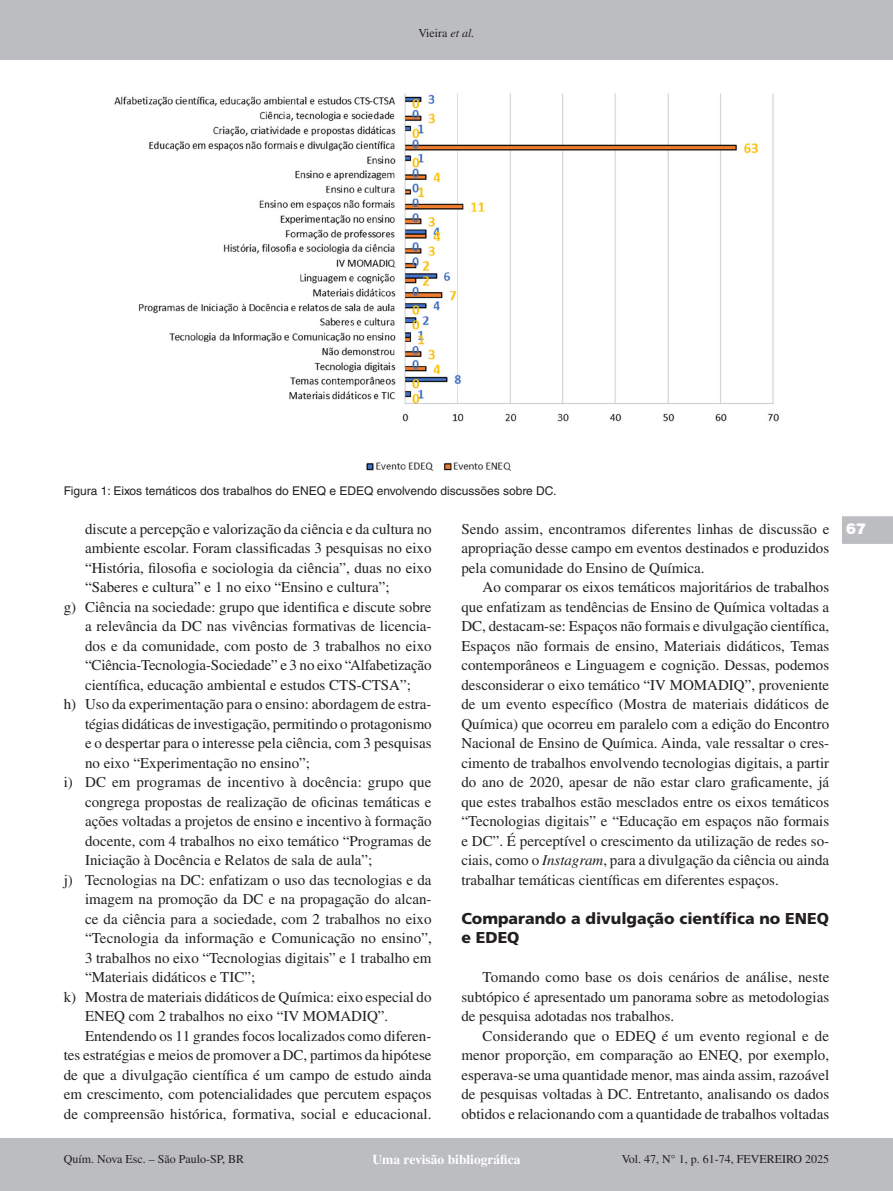
<style>
.page{position:relative;width:893px;height:1191px;background:#fff}
.page>*{position:absolute;margin:0;border:0;box-sizing:border-box;transform-origin:0 0}
.Sessão{font:900 15.75px/19.5px "Frutiger LT Std";color:#231f20}
.Tabula{font:15px/19.5px "Times LT Std";color:#231f20;text-align:justify}
.t1{font:900 15px "Swiss 721 BT";color:#fff}
.t2{font:700 13.5px "Times LT Std";color:#fff}
.Figura{font:12px "Helvetica LT Std";color:#231f20}
.t3{font:12px "Times LT Std";color:#231f20}
.s1{font-style:italic}
</style>
<div class="page">
<div style="left:0;top:0;width:893px;height:60px;background:#bcbdc0"></div>
<div style="left:0;top:1138px;width:893px;height:53px;background:#bcbdc0"></div>
<svg style="left:842px;top:516px;width:51px;height:28px"></svg>
<img style="left:114px;top:93px;width:665px;height:378px">
<p class="t3" style="left:418px;top:27px;width:58px">Vieira <span class="s1">et al.</span></p>
<p class="Figura" style="left:64px;top:483px;width:494px">Figura 1: Eixos temáticos dos trabalhos do ENEQ e EDEQ envolvendo discussões sobre DC.</p>
<p class="Tabula" style="left:85px;top:519px;width:348px">discute a percepção e valorização da ciência e da cultura no ambiente escolar. Foram classificadas 3 pesquisas no eixo “História, filosofia e sociologia da ciência”, duas no eixo “Saberes e cultura” e 1 no eixo “Ensino e cultura”;</p>
<p class="Tabula" style="left:85px;top:597px;width:348px;text-indent:-21px">g) Ciência na sociedade: grupo que identifica e discute sobre a relevância da DC nas vivências formativas de licencia&shy;dos e da comunidade, com posto de 3 trabalhos no eixo “Ciência-Tecnologia-Sociedade” e 3 no eixo “Alfabetização científica, educação ambiental e estudos CTS-CTSA”;</p>
<p class="Tabula" style="left:85px;top:694px;width:348px;text-indent:-21px">h) Uso da experimentação para o ensino: abordagem de estra&shy;tégias didáticas de investigação, permitindo o protagonismo e o despertar para o interesse pela ciência, com 3 pesquisas no eixo “Experimentação no ensino”;</p>
<p class="Tabula" style="left:85px;top:772px;width:348px;text-indent:-21px">i) DC em programas de incentivo à docência: grupo que congrega propostas de realização de oficinas temáticas e ações voltadas a projetos de ensino e incentivo à formação docente, com 4 trabalhos no eixo temático “Programas de Iniciação à Docência e Relatos de sala de aula”;</p>
<p class="Tabula" style="left:85px;top:870px;width:348px;text-indent:-21px">j) Tecnologias na DC: enfatizam o uso das tecnologias e da imagem na promoção da DC e na propagação do alcan&shy;ce da ciência para a sociedade, com 2 trabalhos no eixo “Tecnologia da informação e Comunicação no ensino”, 3 trabalhos no eixo “Tecnologias digitais” e 1 trabalho em “Materiais didáticos e TIC”;</p>
<p class="Tabula" style="left:85px;top:987px;width:348px;text-indent:-21px">k) Mostra de materiais didáticos de Química: eixo especial do<br>ENEQ com 2 trabalhos no eixo “IV MOMADIQ”.</p>
<p class="Tabula" style="left:64px;top:1026px;width:369px;text-indent:21px">Entendendo os 11 grandes focos localizados como diferen&shy;tes estratégias e meios de promover a DC, partimos da hipótese de que a divulgação científica é um campo de estudo ainda em crescimento, com potencialidades que percutem espaços de compreensão histórica, formativa, social e educacional.</p>
<p class="Tabula" style="left:461px;top:519px;width:370px">Sendo assim, encontramos diferentes linhas de discussão e apropriação desse campo em eventos destinados e produzidos pela comunidade do Ensino de Química.</p>
<p class="Tabula" style="left:461px;top:577px;width:370px;text-indent:21px">Ao comparar os eixos temáticos majoritários de trabalhos que enfatizam as tendências de Ensino de Química voltadas a DC, destacam-se: Espaços não formais e divulgação científica, Espaços não formais de ensino, Materiais didáticos, Temas contemporâneos e Linguagem e cognição. Dessas, podemos desconsiderar o eixo temático “IV MOMADIQ”, proveniente de um evento específico (Mostra de materiais didáticos de Química) que ocorreu em paralelo com a edição do Encontro Nacional de Ensino de Química. Ainda, vale ressaltar o cres&shy;cimento de trabalhos envolvendo tecnologias digitais, a partir do ano de 2020, apesar de não estar claro graficamente, já que estes trabalhos estão mesclados entre os eixos temáticos “Tecnologias digitais” e “Educação em espaços não formais e DC”. É perceptível o crescimento da utilização de redes so&shy;ciais, como o <span class="s1">Instagram</span>, para a divulgação da ciência ou ainda trabalhar temáticas científicas em diferentes espaços.</p>
<p class="Sessão" style="left:461px;top:908px;width:369px">Comparando a divulgação científica no ENEQ e EDEQ</p>
<p class="Tabula" style="left:461px;top:967px;width:369px;text-indent:21px">Tomando como base os dois cenários de análise, neste subtópico é apresentado um panorama sobre as metodologias de pesquisa adotadas nos trabalhos.</p>
<p class="Tabula" style="left:461px;top:1026px;width:369px;text-indent:21px">Considerando que o EDEQ é um evento regional e de menor proporção, em comparação ao ENEQ, por exemplo, esperava-se uma quantidade menor, mas ainda assim, razoável de pesquisas voltadas à DC. Entretanto, analisando os dados obtidos e relacionando com a quantidade de trabalhos voltadas</p>
<p class="t3" style="left:64px;top:1152px;width:182px">Quím. Nova Esc. – São Paulo-SP, BR</p>
<p class="t2" style="left:372px;top:1151px;width:150px">Uma revisão bibliográfica</p>
<p class="t3" style="left:622px;top:1152px;width:209px">Vol. 47, N° 1, p. 61-74, FEVEREIRO 2025</p>
<p class="t1" style="left:846px;top:519px;width:21px">67</p>
</div>
